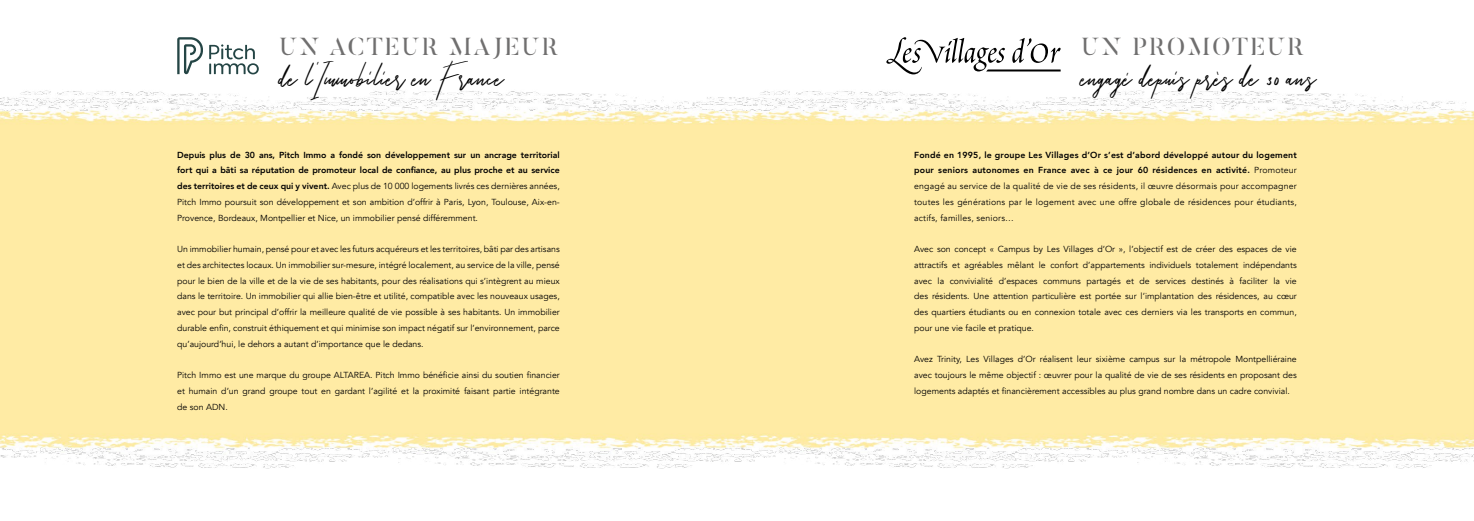
<style>
.page{position:relative;width:1474px;height:521px;background:#fff}
.page>*{position:absolute;margin:0;border:0;box-sizing:border-box;transform-origin:0 0}
.t1{font:43.75px "Serrona Script";color:#000}
.t2{font:24.5px "Butler Stencil";letter-spacing:.1em;color:#706f6f}
.t3{font:8.75px/15.8px "Avenir";color:#000;text-align:justify}
.s1{font-weight:800}
</style>
<div class="page">
<img style="left:0;top:48px;width:1473px;height:421px">
<svg style="left:209px;top:44px;width:50px;height:30px"></svg>
<svg style="left:177px;top:37px;width:26px;height:37px"></svg>
<svg style="left:886px;top:37px;width:174px;height:37px"></svg>
<h2 class="t2" style="left:280px;top:31px;width:280px">UN ACTEUR MAJEUR</h2>
<h1 class="t1" style="left:280px;top:51px;width:226px">de l’Immobilier en France</h1>
<p class="t3" style="left:177px;top:147px;width:384px"><span class="s1">Depuis plus de 30 ans, Pitch Immo a fondé son développement sur un ancrage territorial fort qui a bâti sa réputation de promoteur local de confiance, au plus proche et au service des territoires et de ceux qui y vivent.</span> Avec plus de 10 000 logements livrés ces dernières années, Pitch Immo poursuit son développement et son ambition d’offrir à Paris, Lyon, Toulouse, Aix-en-Provence, Bordeaux, Montpellier et Nice, un immobilier pensé différemment.</p>
<p class="t3" style="left:177px;top:241px;width:384px">Un immobilier humain, pensé pour et avec les futurs acquéreurs et les territoires, bâti par des artisans et des architectes locaux. Un immobilier sur-mesure, intégré localement, au service de la ville, pensé pour le bien de la ville et de la vie de ses habitants, pour des réalisations qui s’intègrent au mieux dans le territoire. Un immobilier qui allie bien-être et utilité, compatible avec les nouveaux usages, avec pour but principal d’offrir la meilleure qualité de vie possible à ses habitants. Un immobilier durable enfin, construit éthiquement et qui minimise son impact négatif sur l’environnement, parce qu’aujourd’hui, le dehors a autant d’importance que le dedans.</p>
<p class="t3" style="left:177px;top:367px;width:384px">Pitch Immo est une marque du groupe ALTAREA. Pitch Immo bénéficie ainsi du soutien financier et humain d’un grand groupe tout en gardant l’agilité et la proximité faisant partie intégrante de son ADN.</p>
<h2 class="t2" style="left:1081px;top:31px;width:223px">UN PROMOTEUR</h2>
<h1 class="t1" style="left:1081px;top:51px;width:236px">engagé depuis près de 30 ans</h1>
<p class="t3" style="left:914px;top:147px;width:384px"><span class="s1">Fondé en 1995, le groupe Les Villages d’Or s’est d’abord développé autour du logement pour seniors autonomes en France avec à ce jour 60 résidences en activité.</span> Promoteur engagé au service de la qualité de vie de ses résidents, il œuvre désormais pour accompagner toutes les générations par le logement avec une offre globale de résidences pour étudiants, actifs, familles, seniors…</p>
<p class="t3" style="left:914px;top:241px;width:384px">Avec son concept « Campus by Les Villages d’Or », l’objectif est de créer des espaces de vie attractifs et agréables mêlant le confort d’appartements individuels totalement indépendants avec la convivialité d’espaces communs partagés et de services destinés à faciliter la vie des résidents. Une attention particulière est portée sur l’implantation des résidences, au cœur des quartiers étudiants ou en connexion totale avec ces derniers via les transports en commun, pour une vie facile et pratique.</p>
<p class="t3" style="left:914px;top:352px;width:384px">Avez Trinity, Les Villages d’Or réalisent leur sixième campus sur la métropole Montpelliéraine avec toujours le même objectif : œuvrer pour la qualité de vie de ses résidents en proposant des logements adaptés et financièrement accessibles au plus grand nombre dans un cadre convivial.</p>
</div>
